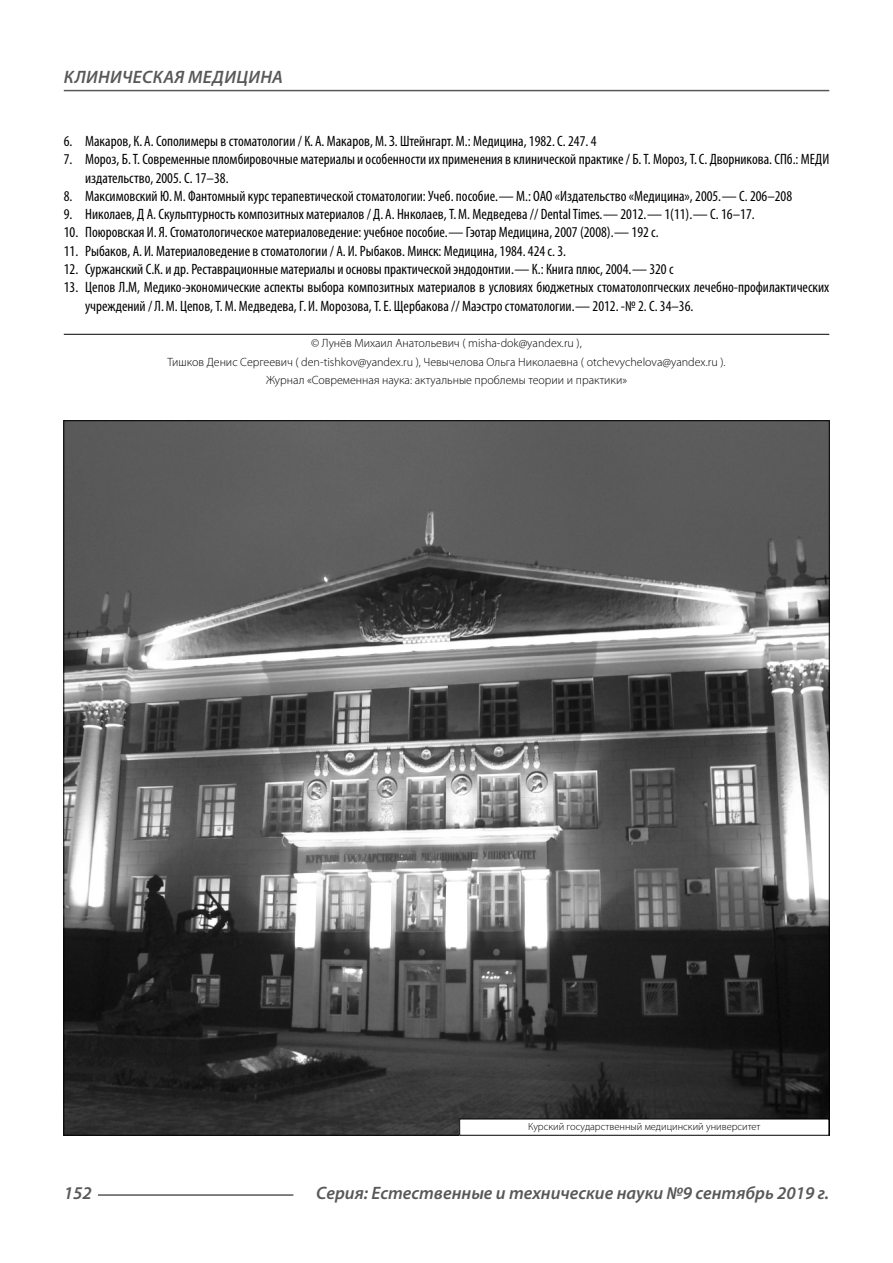
<style>
.page{position:relative;width:893px;height:1263px;background:#fff}
.page>*{position:absolute;margin:0;border:0;box-sizing:border-box;transform-origin:0 0}
.t1{font:italic 600 18px "Myriad Pro";color:#585858}
.t2{font:italic 600 18px "Myriad Pro";letter-spacing:.02em;color:#585858}
.t3{font:condensed 15px/18.3px "Myriad Pro";color:#000}
.t4{font:300 12px/18.3px "Myriad Pro";color:#000;text-align:center}
.t5{font:300 10.5px "Myriad Pro";color:#000}
</style>
<div class="page">
<hr style="left:64px;top:334px;width:765px;height:1px;background:#000">
<img style="left:65px;top:422px;width:763px;height:712px">
<div style="left:460px;top:1119px;width:369px;height:16px;background:#fff"></div>
<div style="left:459px;top:1119px;width:370px;height:17px;border:1px solid #000"></div>
<hr style="left:98px;top:1194px;width:195px;height:2px;background:#585858">
<hr style="left:64px;top:90px;width:765px;height:1px;background:#585858">
<p class="t2" style="left:64px;top:71px;width:220px">КЛИНИЧЕСКАЯ МЕДИЦИНА</p>
<p class="t3" style="left:64px;top:133px;width:534px">6. Макаров, К. А. Сополимеры в стоматологии / К. А. Макаров, М. З. Штейнгарт. М.: Медицина, 1982. С. 247. 4</p>
<p class="t3" style="left:85px;top:151px;width:746px;text-indent:-21px">7. Мороз, Б. Т. Современные пломбировочные материалы и особенности их применения в клинической практике / Б. Т. Мороз, Т. С. Дворникова. СПб.: МЕДИ издательство, 2005. С. 17–38.</p>
<p class="t3" style="left:64px;top:188px;width:730px">8. Максимовский Ю. М. Фантомный курс терапевтической стоматологии: Учеб. пособие. — М.: ОАО «Издательство «Медицина», 2005. — С. 206–208</p>
<p class="t3" style="left:64px;top:206px;width:692px">9. Николаев, Д А. Скульптурность композитных материалов / Д. А. Ннколаев, Т. М. Медведева // Dental Times. — 2012. — 1(11). — С. 16–17.</p>
<p class="t3" style="left:64px;top:225px;width:596px">10. Поюровская И. Я. Стоматологическое материаловедение: учебное пособие. — Гэотар Медицина, 2007 (2008). — 192 с.</p>
<p class="t3" style="left:64px;top:243px;width:504px">11. Рыбаков, А. И. Материаловедение в стоматологии / А. И. Рыбаков. Минск: Медицина, 1984. 424 с. 3.</p>
<p class="t3" style="left:64px;top:261px;width:611px">12. Суржанский С.К. и др. Реставрационные материалы и основы практической эндодонтии. — К.: Книга плюс, 2004. — 320 с</p>
<p class="t3" style="left:85px;top:280px;width:746px;text-indent:-21px">13. Цепов Л.М, Медико-экономические аспекты выбора композитных материалов в условиях бюджетных стоматолопгческих лечебно-профилактических учреждений / Л. М. Цепов, Т. М. Медведева, Г. И. Морозова, Т. Е. Щербакова // Маэстро стоматологии. — 2012. -№ 2. С. 34–36.</p>
<p class="t4" style="left:167px;top:335px;width:560px">© Лунёв Михаил Анатольевич ( misha-dok@yandex.ru ),<br>Тишков Денис Сергеевич ( den-tishkov@yandex.ru ), Чевычелова Ольга Николаевна ( otchevychelova@yandex.ru ).<br>Журнал «Современная наука: актуальные проблемы теории и практики»</p>
<p class="t5" style="left:528px;top:1122px;width:234px">Курский государственный медицинский университет</p>
<p class="t1" style="left:64px;top:1186px;width:30px">152</p>
<p class="t1" style="left:316px;top:1186px;width:514px">Серия: Естественные и технические науки №9 сентябрь 2019 г.</p>
</div>
